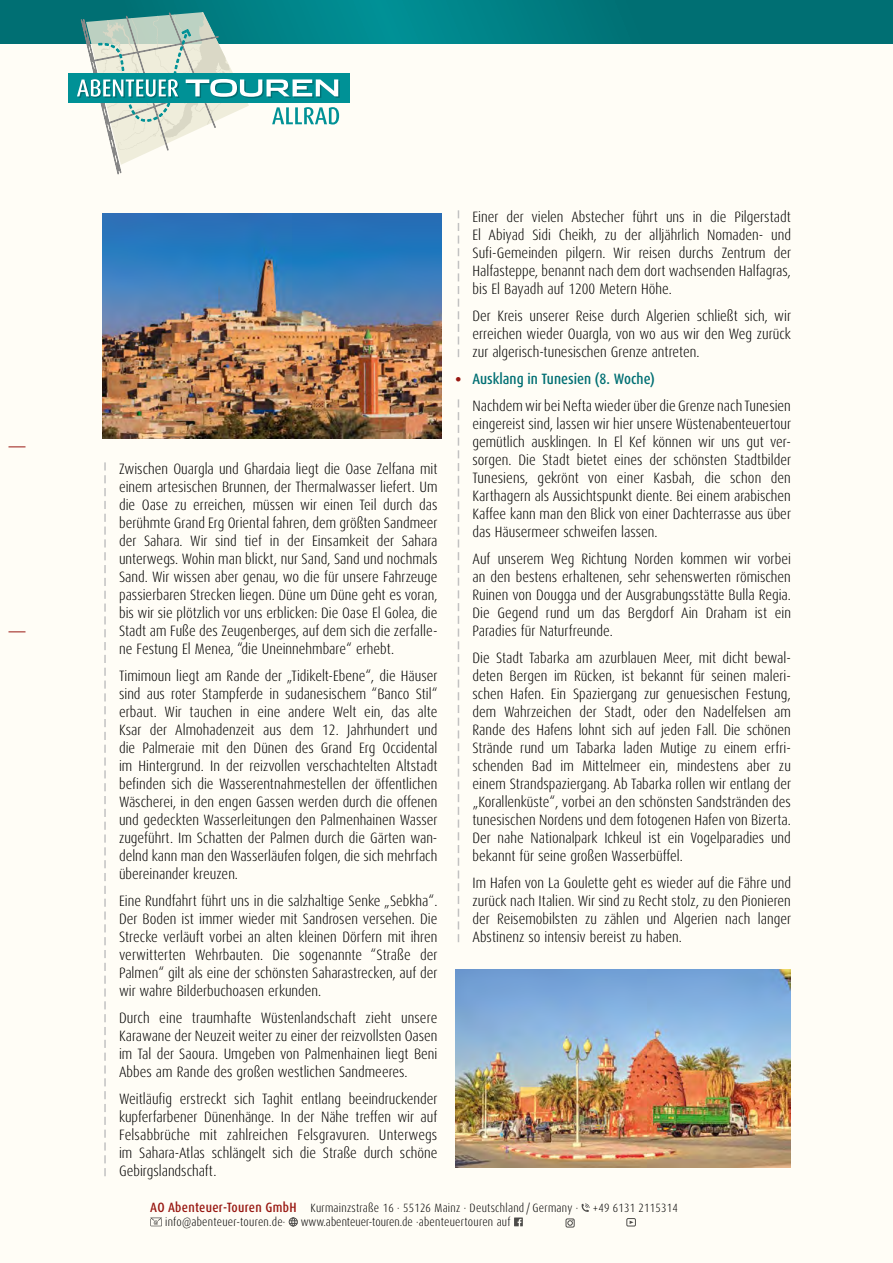
<style>
.page{position:relative;width:893px;height:1263px;background:#fffdf6}
.page>*{position:absolute;margin:0;border:0;box-sizing:border-box;transform-origin:0 0}
.t1{font:300 condensed 15px/18px "Dax Pro";color:#000;text-align:justify}
.t2{font:300 condensed 12px/14.4px "Dax Pro";letter-spacing:.02em;color:#000}
.t3{font:300 condensed 12px "Dax Pro";color:#000}
.s1{font-weight:800;color:#981711}
.s2{font-weight:500;color:#006f73}
.s3{font-weight:500;font-size:13.5px;color:#981711}
</style>
<div class="page">
<svg style="left:9px;top:446px;width:17px;height:1px"></svg>
<svg style="left:9px;top:631px;width:17px;height:1px"></svg>
<svg style="left:0;top:0;width:893px;height:44px"></svg>
<div style="left:69px;top:73px;width:281px;height:29px;background:#009196"></div>
<svg style="left:77px;top:12px;width:263px;height:162px"></svg>
<svg style="left:582px;top:1203px;width:8px;height:9px"></svg>
<svg style="left:150px;top:1217px;width:12px;height:9px"></svg>
<div style="left:289px;top:1217px;width:9px;height:9px;border:1px solid #000;border-radius:50%"></div>
<svg style="left:289px;top:1217px;width:8px;height:9px"></svg>
<svg style="left:514px;top:1217px;width:9px;height:9px"></svg>
<svg style="left:568px;top:1220px;width:4px;height:5px"></svg>
<div style="left:566px;top:1218px;width:8px;height:9px;border:1px solid #000"></div>
<div style="left:626px;top:1218px;width:10px;height:8px;border:1px solid #000"></div>
<svg style="left:104px;top:462px;width:2px;height:714px"></svg>
<img style="left:102px;top:213px;width:339px;height:225px">
<svg style="left:458px;top:210px;width:1px;height:147px"></svg>
<svg style="left:458px;top:399px;width:1px;height:543px"></svg>
<img style="left:455px;top:969px;width:336px;height:198px">
<p class="t1" style="left:119px;top:460px;width:320px">Zwischen Ouargla und Ghardaia liegt die Oase Zelfana mit einem artesischen Brunnen, der Thermalwasser liefert. Um die Oase zu erreichen, müssen wir einen Teil durch das berühmte Grand Erg Oriental fahren, dem größten Sandmeer der Sahara. Wir sind tief in der Einsamkeit der Sahara unterwegs. Wohin man blickt, nur Sand, Sand und nochmals Sand. Wir wissen aber genau, wo die für unsere Fahrzeuge passierbaren Strecken liegen. Düne um Düne geht es voran, bis wir sie plötzlich vor uns erblicken: Die Oase El Golea, die Stadt am Fuße des Zeugenberges, auf dem sich die zerfalle&shy;ne Festung El Menea, “die Uneinnehmbare“ erhebt.</p>
<p class="t1" style="left:119px;top:667px;width:320px">Timimoun liegt am Rande der „Tidikelt-Ebene“, die Häuser sind aus roter Stampferde in sudanesischem “Banco Stil“ erbaut. Wir tauchen in eine andere Welt ein, das alte Ksar der Almohadenzeit aus dem 12. Jahrhundert und die Palmeraie mit den Dünen des Grand Erg Occidental im Hintergrund. In der reizvollen verschachtelten Altstadt befinden sich die Wasserentnahmestellen der öffentlichen Wäscherei, in den engen Gassen werden durch die offenen und gedeckten Wasserleitungen den Palmenhainen Wasser zugeführt. Im Schatten der Palmen durch die Gärten wan&shy;delnd kann man den Wasserläufen folgen, die sich mehrfach übereinander kreuzen.</p>
<p class="t1" style="left:119px;top:892px;width:320px">Eine Rundfahrt führt uns in die salzhaltige Senke „Sebkha“.<br>Der Boden ist immer wieder mit Sandrosen versehen. Die Strecke verläuft vorbei an alten kleinen Dörfern mit ihren verwitterten Wehrbauten. Die sogenannte “Straße der Palmen“ gilt als eine der schönsten Saharastrecken, auf der wir wahre Bilderbuchoasen erkunden.</p>
<p class="t1" style="left:119px;top:1009px;width:320px">Durch eine traumhafte Wüstenlandschaft zieht unsere Karawane der Neuzeit weiter zu einer der reizvollsten Oasen im Tal der Saoura. Umgeben von Palmenhainen liegt Beni Abbes am Rande des großen westlichen Sandmeeres.</p>
<p class="t1" style="left:119px;top:1090px;width:320px">Weitläufig erstreckt sich Taghit entlang beeindruckender kupferfarbener Dünenhänge. In der Nähe treffen wir auf Felsabbrüche mit zahlreichen Felsgravuren. Unterwegs im Sahara-Atlas schlängelt sich die Straße durch schöne Gebirgslandschaft.</p>
<p class="t1" style="left:472px;top:208px;width:320px">Einer der vielen Abstecher führt uns in die Pilgerstadt El Abiyad Sidi Cheikh, zu der alljährlich Nomaden- und Sufi-Gemeinden pilgern. Wir reisen durchs Zentrum der Halfasteppe, benannt nach dem dort wachsenden Halfagras, bis El Bayadh auf 1200 Metern Höhe.</p>
<p class="t1" style="left:472px;top:307px;width:320px">Der Kreis unserer Reise durch Algerien schließt sich, wir erreichen wieder Ouargla, von wo aus wir den Weg zurück zur algerisch-tunesischen Grenze antreten.</p>
<p class="t1" style="left:472px;top:365px;width:320px;line-height:27px;text-indent:-17px"><span class="s1">•</span> <span class="s2">Ausklang in Tunesien (8. Woche)<br></span>Nachdem wir bei Nefta wieder über die Grenze nach Tunesien</p>
<p class="t1" style="left:472px;top:415px;width:320px">eingereist sind, lassen wir hier unsere Wüstenabenteuertour gemütlich ausklingen. In El Kef können wir uns gut ver&shy;sorgen. Die Stadt bietet eines der schönsten Stadtbilder Tunesiens, gekrönt von einer Kasbah, die schon den Karthagern als Aussichtspunkt diente. Bei einem arabischen Kaffee kann man den Blick von einer Dachterrasse aus über das Häusermeer schweifen lassen.</p>
<p class="t1" style="left:472px;top:550px;width:320px">Auf unserem Weg Richtung Norden kommen wir vorbei an den bestens erhaltenen, sehr sehenswerten römischen Ruinen von Dougga und der Ausgrabungsstätte Bulla Regia.<br>Die Gegend rund um das Bergdorf Ain Draham ist ein Paradies für Naturfreunde.</p>
<p class="t1" style="left:472px;top:649px;width:320px">Die Stadt Tabarka am azurblauen Meer, mit dicht bewal&shy;deten Bergen im Rücken, ist bekannt für seinen maleri&shy;schen Hafen. Ein Spaziergang zur genuesischen Festung, dem Wahrzeichen der Stadt, oder den Nadelfelsen am Rande des Hafens lohnt sich auf jeden Fall. Die schönen Strände rund um Tabarka laden Mutige zu einem erfri&shy;schenden Bad im Mittelmeer ein, mindestens aber zu einem Strandspaziergang. Ab Tabarka rollen wir entlang der „Korallenküste“, vorbei an den schönsten Sandstränden des tunesischen Nordens und dem fotogenen Hafen von Bizerta.<br>Der nahe Nationalpark Ichkeul ist ein Vogelparadies und bekannt für seine großen Wasserbüffel.</p>
<p class="t1" style="left:472px;top:874px;width:320px">Im Hafen von La Goulette geht es wieder auf die Fähre und zurück nach Italien. Wir sind zu Recht stolz, zu den Pionieren der Reisemobilsten zu zählen und Algerien nach langer Abstinenz so intensiv bereist zu haben.</p>
<p class="t2" style="left:165px;top:1200px;width:514px;text-indent:-15px"><span class="s3">AO Abenteuer-Touren GmbH</span> Kurmainzstraße 16 · 55126 Mainz · Deutschland / Germany · +49 6131 2115314 info@abenteuer-touren.de·</p>
<p class="t3" style="left:301px;top:1214px;width:211px">www.abenteuer-touren.de ·abenteuertouren auf</p>
</div>
